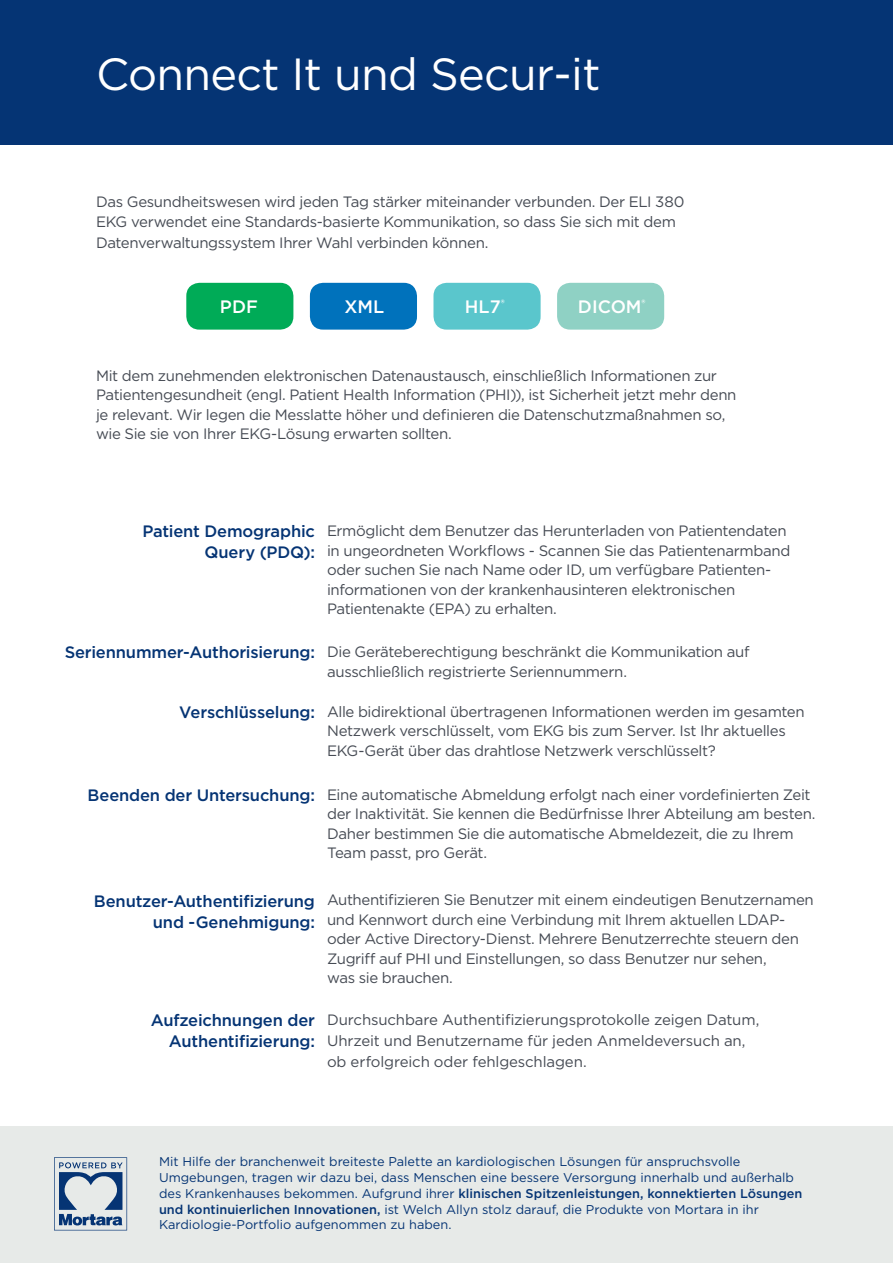
<style>
.page{position:relative;width:893px;height:1263px;background:#fff}
.page>*{position:absolute;margin:0;border:0;box-sizing:border-box;transform-origin:0 0}
.t1{font:45px "Gotham";letter-spacing:-.015em;color:#fff}
.t2{font:500 18px "Gotham";color:#fff}
.t3{font:500 16.5px/21px "Gotham";letter-spacing:-.01em;color:#053474;text-align:right}
.t4{font:15px/19.5px "Gotham";letter-spacing:-.025em;color:#464b54}
.t5{font:12.75px/15.8px "Gotham";color:#053474}
.t6{font:500 10.5px "Gotham";color:#fff}
.s1{font-weight:500;font-size:16.5px;color:#053474}
.s2{font-weight:500}
</style>
<div class="page">
<div style="left:0;top:0;width:893px;height:145px;background:#053474"></div>
<div style="left:0;top:1126px;width:893px;height:137px;background:#e7eae8"></div>
<svg style="left:54px;top:1157px;width:73px;height:73px"></svg>
<div style="left:186px;top:283px;width:107px;height:47px;background:#00ab57;border-radius:13px"></div>
<div style="left:433px;top:283px;width:108px;height:47px;background:#5ac6cc;border-radius:13px"></div>
<div style="left:310px;top:283px;width:107px;height:47px;background:#0072bc;border-radius:13px"></div>
<div style="left:557px;top:283px;width:107px;height:47px;background:#8fd1c4;border-radius:13px"></div>
<h1 class="t1" style="left:96px;top:45px;width:506px">Connect It und Secur-it</h1>
<p class="t4" style="left:96px;top:192px;width:590px">Das Gesundheitswesen wird jeden Tag stärker miteinander verbunden. Der ELI 380<br>EKG verwendet eine Standards-basierte Kommunikation, so dass Sie sich mit dem</p>
<p class="t4" style="left:96px;top:232px;width:394px">Datenverwaltungssystem Ihrer Wahl verbinden können.</p>
<p class="t2" style="left:344px;top:295px;width:41px">XML</p>
<p class="t6" style="left:501px;top:297px;width:6px">®</p>
<p class="t2" style="left:578px;top:295px;width:69px">DICOM<sup>®</sup></p>
<p class="t2" style="left:220px;top:295px;width:39px">PDF</p>
<p class="t2" style="left:465px;top:295px;width:37px">HL7</p>
<p class="t4" style="left:96px;top:365px;width:642px">Mit dem zunehmenden elektronischen Datenaustausch, einschließlich Informationen zur Patientengesundheit (engl. Patient Health Information (PHI)), ist Sicherheit jetzt mehr denn je relevant. Wir legen die Messlatte höher und definieren die Datenschutzmaßnahmen so, wie Sie sie von Ihrer EKG-Lösung erwarten sollten.</p>
<p class="t3" style="left:142px;top:521px;width:174px">Patient Demographic<br>Query (PDQ):</p>
<p class="t4" style="left:327px;top:521px;width:465px">Ermöglicht dem Benutzer das Herunterladen von Patientendaten in ungeordneten Workflows - Scannen Sie das Patientenarmband oder suchen Sie nach Name oder ID, um verfügbare Patienten&shy;informationen von der krankenhausinteren elektronischen Patientenakte (EPA) zu erhalten.</p>
<p class="t4" style="left:327px;top:642px;width:424px;text-indent:-262px"><span class="s1">Seriennummer-Authorisierung:</span> Die Geräteberechtigung beschränkt die Kommunikation auf ausschließlich registrierte Seriennummern.</p>
<p class="t4" style="left:327px;top:701px;width:479px;text-indent:-148px"><span class="s1">Verschlüsselung:</span> Alle bidirektional übertragenen Informationen werden im gesamten<br>Netzwerk verschlüsselt, vom EKG bis zum Server. Ist Ihr aktuelles<br>EKG-Gerät über das drahtlose Netzwerk verschlüsselt?</p>
<p class="t4" style="left:327px;top:784px;width:490px;text-indent:-239px"><span class="s1">Beenden der Untersuchung:</span> Eine automatische Abmeldung erfolgt nach einer vordefinierten Zeit der Inaktivität. Sie kennen die Bedürfnisse Ihrer Abteilung am besten.<br>Daher bestimmen Sie die automatische Abmeldezeit, die zu Ihrem Team passt, pro Gerät.</p>
<p class="t3" style="left:94px;top:890px;width:223px">Benutzer-Authentifizierung und -Genehmigung:</p>
<p class="t4" style="left:327px;top:890px;width:488px">Authentifizieren Sie Benutzer mit einem eindeutigen Benutzernamen und Kennwort durch eine Verbindung mit Ihrem aktuellen LDAP&shy;oder Active Directory-Dienst. Mehrere Benutzerrechte steuern den Zugriff auf PHI und Einstellungen, so dass Benutzer nur sehen,<br>was sie brauchen.</p>
<p class="t3" style="left:151px;top:1010px;width:166px">Aufzeichnungen der<br>Authentifizierung:</p>
<p class="t4" style="left:327px;top:1009px;width:434px;line-height:21px">Durchsuchbare Authentifizierungsprotokolle zeigen Datum,<br>Uhrzeit und Benutzername für jeden Anmeldeversuch an, ob erfolgreich oder fehlgeschlagen.</p>
<p class="t5" style="left:159px;top:1154px;width:645px">Mit Hilfe der branchenweit breiteste Palette an kardiologischen Lösungen für anspruchsvolle Umgebungen, tragen wir dazu bei, dass Menschen eine bessere Versorgung innerhalb und außerhalb des Krankenhauses bekommen. Aufgrund ihrer <span class="s2">klinischen Spitzenleistungen, konnektierten Lösungen und kontinuierlichen Innovationen,</span> ist Welch Allyn stolz darauf, die Produkte von Mortara in ihr Kardiologie-Portfolio aufgenommen zu haben.</p>
</div>
